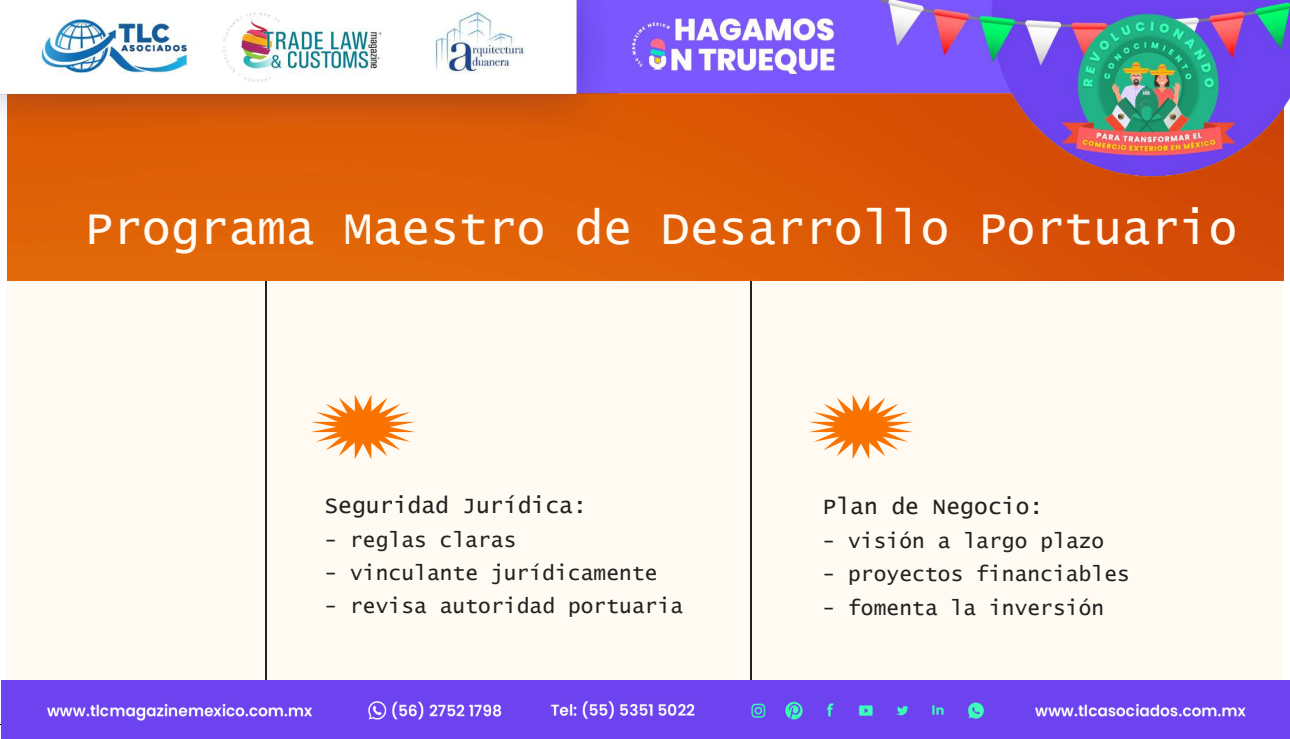
<style>
.page{position:relative;width:1290px;height:739px;background:#fff}
.page>*{position:absolute;margin:0;border:0;box-sizing:border-box;transform-origin:0 0}
.t1{font:47.25px "Lucida Console";letter-spacing:.005em;color:#fffaf2}
.t2{font:22.75px "Lucida Console";letter-spacing:.005em;color:#212121}
.t3{font:21px "Lucida Console";letter-spacing:.005em;color:#212121}
</style>
<div class="page">
<div style="left:7px;top:7px;width:1276px;height:725px;background:#fffaf2"></div>
<hr style="left:750px;top:15px;width:2px;height:709px;background:#212121">
<hr style="left:264px;top:15px;width:2px;height:709px;background:#212121">
<img style="left:7px;top:231px;width:1276px;height:49px">
<svg style="left:311px;top:394px;width:104px;height:65px"></svg>
<svg style="left:809px;top:394px;width:104px;height:65px"></svg>
<img style="left:2px;top:680px;width:1288px;height:59px">
<img style="left:0;top:1px;width:1290px;height:230px">
<h1 class="t1" style="left:85px;top:207px;width:1154px">Programa Maestro de Desarrollo Portuario</h1>
<p class="t2" style="left:324px;top:495px;width:264px">Seguridad Jurídica:</p>
<p class="t3" style="left:324px;top:530px;width:193px">- reglas claras</p>
<p class="t3" style="left:324px;top:563px;width:335px">- vinculante jurídicamente</p>
<p class="t3" style="left:324px;top:597px;width:360px">- revisa autoridad portuaria</p>
<p class="t2" style="left:822px;top:496px;width:222px">Plan de Negocio:</p>
<p class="t3" style="left:822px;top:532px;width:283px">- visión a largo plazo</p>
<p class="t3" style="left:822px;top:565px;width:309px">- proyectos financiables</p>
<p class="t3" style="left:822px;top:598px;width:283px">- fomenta la inversión</p>
</div>
